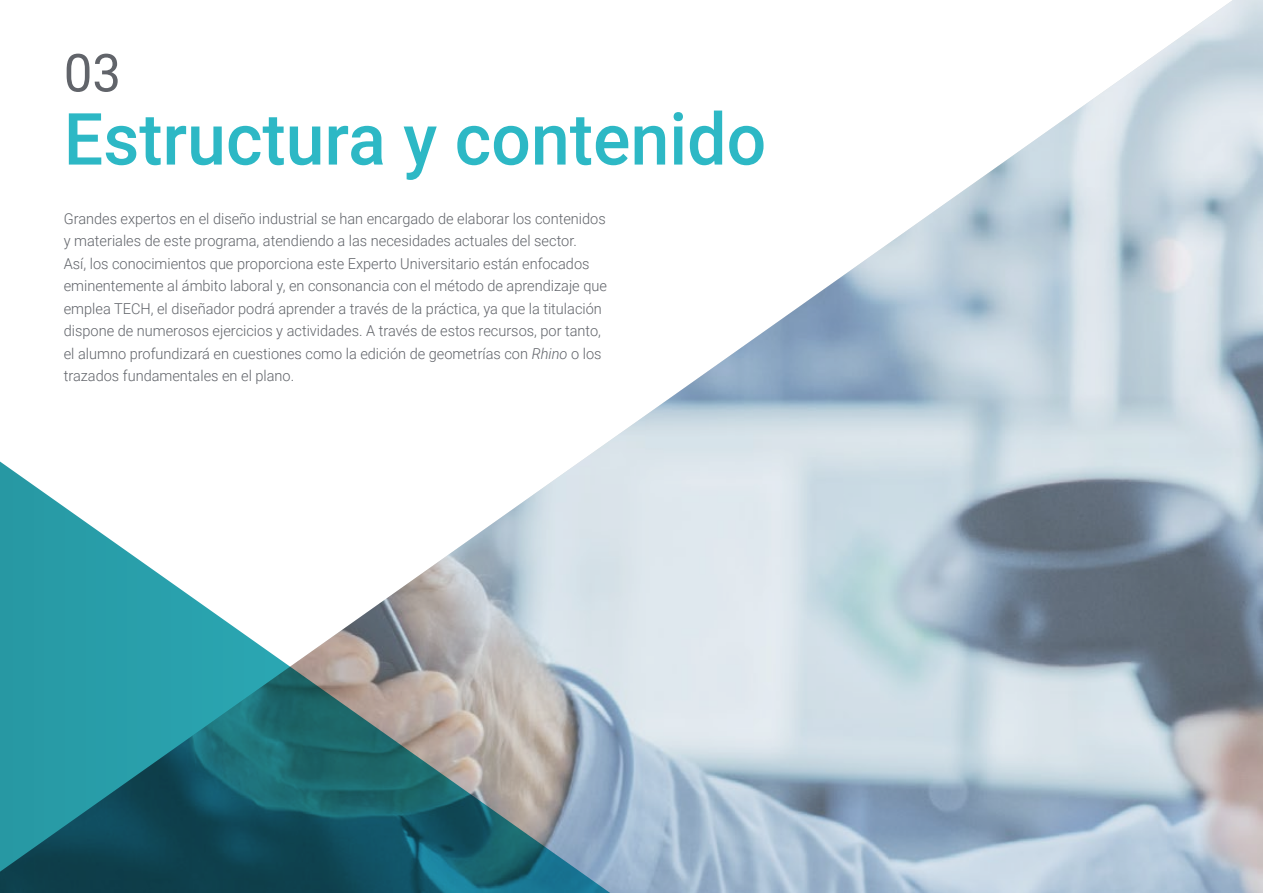
<style>
.page{position:relative;width:1263px;height:893px;background:#fff}
.page>*{position:absolute;margin:0;border:0;box-sizing:border-box;transform-origin:0 0}
.t1{font:500 72px "Roboto";color:#2db8c5}
.t2{font:52.5px "Roboto";color:#61646a}
.t3{font:300 15px/22.5px "Roboto";color:#61646a}
.s1{font-style:italic}
</style>
<div class="page">
<img style="left:602px;top:0;width:661px;height:893px">
<svg style="left:0;top:446px;width:640px;height:447px"></svg>
<h2 class="t2" style="left:64px;top:36px;width:59px">03</h2>
<h1 class="t1" style="left:64px;top:89px;width:704px">Estructura y contenido</h1>
<p class="t3" style="left:64px;top:207px;width:545px">Grandes expertos en el diseño industrial se han encargado de elaborar los contenidos y materiales de este programa, atendiendo a las necesidades actuales del sector.<br>Así, los conocimientos que proporciona este Experto Universitario están enfocados eminentemente al ámbito laboral y, en consonancia con el método de aprendizaje que emplea TECH, el diseñador podrá aprender a través de la práctica, ya que la titulación dispone de numerosos ejercicios y actividades. A través de estos recursos, por tanto, el alumno profundizará en cuestiones como la edición de geometrías con <span class="s1">Rhino</span> o los trazados fundamentales en el plano.</p>
</div>
